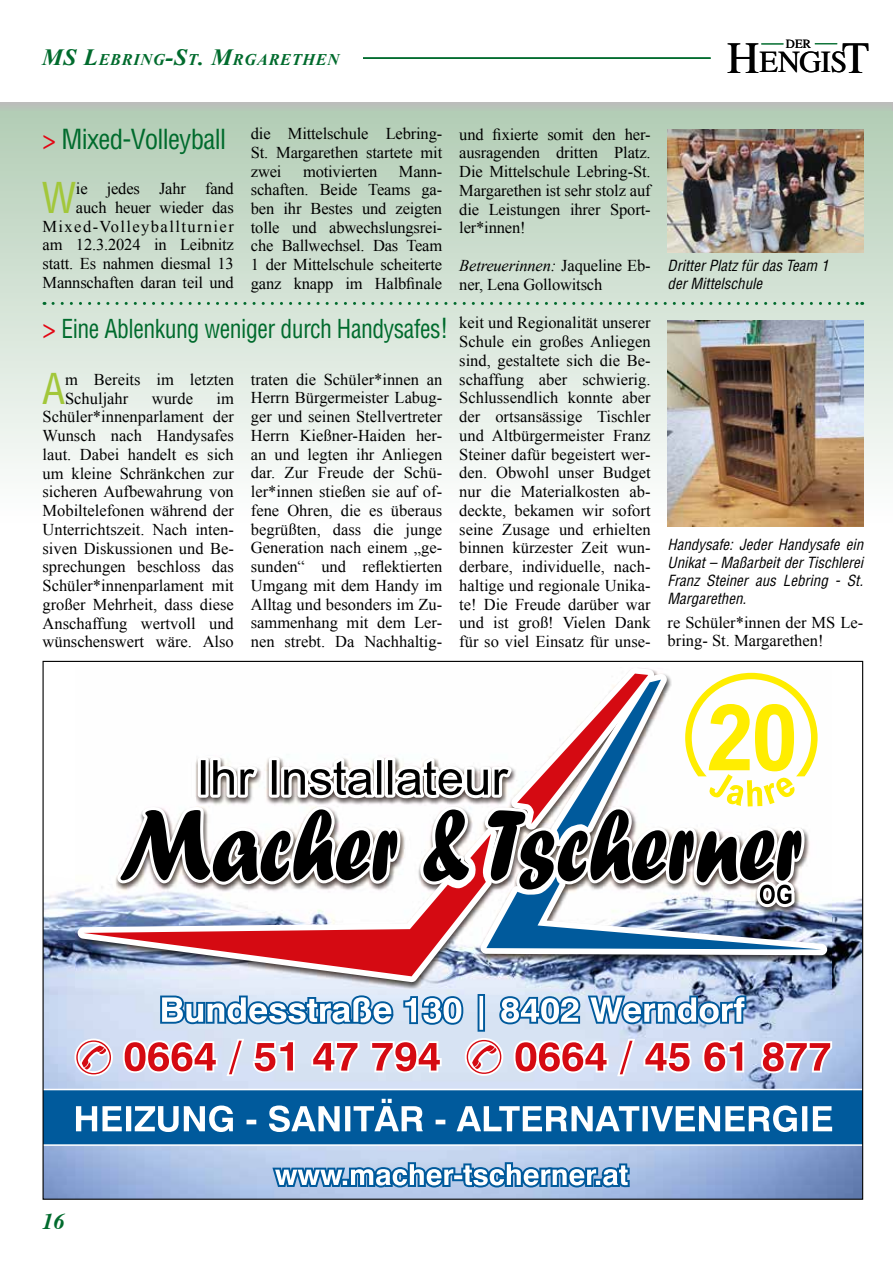
<style>
.page{position:relative;width:893px;height:1263px;background:#fff}
.page>*{position:absolute;margin:0;border:0;box-sizing:border-box;transform-origin:0 0}
.t1{font:condensed 41.55px "Helvetica CE";color:#a2c73a}
.t2{font:30.6px "Times";color:#000}
.t3{font:condensed 27px "Helvetica CE";letter-spacing:-.025em;color:#006b2d}
.t4{font:condensed 25.5px "Helvetica CE";letter-spacing:-.02em;color:#006b2d;scale:.93 1}
.t5{font:italic 700 22.5px "Times";color:#006b2d}
.t6{font:italic 700 16.8px "Times";color:#006b2d}
.t7{font:16.5px/18.8px "Times New Roman";letter-spacing:-.01em;color:#000;text-align:justify}
.t8{font:italic 700 16.35px "Times New Roman";letter-spacing:.045em;color:#006b2d}
.t9{font:italic condensed 15px/18px "Helvetica CE";color:#000}
.t10{font:12.6px "Times";color:#000}
.s1{font-size:23.25px}
.s2{font-size:22.5px}
.s3{font-size:44.7px}
.s4{color:#e30613}
.s5{font-size:27px;color:#e30613}
.s6{font-size:27px}
.s7{font-style:italic}
</style>
<div class="page">
<hr style="left:287px;top:57px;width:424px;height:2px;background:#006b2d">
<svg style="left:761px;top:44px;width:22px;height:1px"></svg>
<svg style="left:815px;top:43px;width:22px;height:1px"></svg>
<div style="left:0;top:102px;width:893px;height:425px;background:linear-gradient(to bottom,#b1ccb3,#fff)"></div>
<div style="left:0;top:102px;width:893px;height:9px;background:#b9c2b9"></div>
<svg style="left:892px;top:111px;width:1px;height:416px"></svg>
<div style="left:38px;top:38px;width:325px;height:38px;background:#fff"></div>
<img style="left:45px;top:891px;width:816px;height:307px">
<svg style="left:45px;top:1089px;width:816px;height:57px;background:#1c6ca7"></svg>
<svg style="left:76px;top:1099px;width:756px;height:33px"></svg>
<svg style="left:514px;top:1039px;width:318px;height:37px"></svg>
<svg style="left:465px;top:1038px;width:38px;height:38px"></svg>
<svg style="left:123px;top:1039px;width:319px;height:37px"></svg>
<svg style="left:74px;top:1038px;width:39px;height:38px"></svg>
<svg style="left:272px;top:1162px;width:358px;height:25px"></svg>
<img style="left:75px;top:670px;width:756px;height:318px">
<svg style="left:77px;top:668px;width:577px;height:314px"></svg>
<svg style="left:480px;top:673px;width:347px;height:282px"></svg>
<img style="left:84px;top:834px;width:407px;height:142px">
<svg style="left:517px;top:673px;width:144px;height:87px"></svg>
<img style="left:486px;top:876px;width:335px;height:73px">
<svg style="left:121px;top:760px;width:680px;height:144px"></svg>
<svg style="left:160px;top:994px;width:586px;height:38px"></svg>
<svg style="left:685px;top:673px;width:133px;height:133px"></svg>
<svg style="left:53px;top:302px;width:810px;height:3px;background:#a0c5ac"></svg>
<img style="left:668px;top:130px;width:195px;height:123px">
<img style="left:668px;top:321px;width:195px;height:206px">
<p class="t8" style="left:42px;top:48px;width:299px"><span class="s1">MS L</span>EBRING<span class="s1">-S</span>T<span class="s1">. M</span>RGA RETHEN</p>
<p class="t6" style="left:43px;top:44px;width:228px"><span class="s2">A</span>US DEM <span class="s2">G</span>EMEINDEAMT</p>
<p class="t10" style="left:786px;top:32px;width:27px">DER</p>
<h2 class="t2" style="left:727px;top:33px;width:144px"><span class="s3">H</span>ENGIS<span class="s3">T</span></h2>
<h3 class="t3" style="left:43px;top:122px;width:185px"><span class="s4">&gt;</span> Mixed-Volleyball</h3>
<h1 class="t1" style="left:42px;top:172px;width:36px">W</h1>
<p class="t7" style="left:43px;top:179px;width:193px;text-align:right">ie jedes Jahr fand auch heuer wieder das<br>Mixed-Volleyballturnier am 12.3.2024 in Leibnitz statt. Es nahmen diesmal 13<br>Mannschaften daran teil und</p>
<p class="t7" style="left:251px;top:124px;width:193px">die Mittelschule Lebring-St. Margarethen startete mit zwei</p>
<p class="t7" style="left:303px;top:161px;width:76px">motivierten</p>
<p class="t7" style="left:251px;top:161px;width:193px;text-indent:148px">Mann&shy;schaften. Beide Teams ga&shy;ben ihr Bestes und zeigten tolle und abwechslungsrei&shy;che Ballwechsel. Das Team 1 der Mittelschule scheiterte ganz knapp im Halbfinale</p>
<h3 class="t4" style="left:43px;top:313px;width:438px"><span class="s5">&gt;</span> Eine Ablenkung weniger durch Handysafes<span class="s6">!</span></h3>
<h1 class="t1" style="left:42px;top:362px;width:25px">A</h1>
<p class="t7" style="left:65px;top:370px;width:170px">m Bereits im letzten<br>Schuljahr</p>
<p class="t7" style="left:251px;top:370px;width:193px">traten die Schüler*innen an Herrn Bürgermeister Labug&shy;ger und seinen Stellvertreter Herrn Kießner-Haiden her&shy;an und legten ihr Anliegen dar. Zur Freude der Schü&shy;ler*innen stießen sie auf of&shy;fene Ohren, die es überaus begrüßten, dass die junge Generation nach einem „ge&shy;sunden“ und reflektierten Umgang mit dem Handy im Alltag und besonders im Zu&shy;sammenhang mit dem Ler&shy;nen strebt. Da Nachhaltig-</p>
<p class="t7" style="left:43px;top:388px;width:193px;text-indent:174px">im Schüler*innenparlament der Wunsch nach Handysafes laut. Dabei handelt es sich um kleine Schränkchen zur sicheren Aufbewahrung von Mobiltelefonen während der Unterrichtszeit. Nach inten&shy;siven Diskussionen und Be&shy;sprechungen beschloss das Schüler*innenparlament mit großer Mehrheit, dass diese Anschaffung wertvoll und wünschenswert wäre. Also</p>
<p class="t7" style="left:152px;top:388px;width:43px">wurde</p>
<p class="t7" style="left:459px;top:125px;width:193px">und fixierte somit den her&shy;ausragenden dritten Platz.<br>Die Mittelschule Lebring-St.<br>Margarethen ist sehr stolz auf die Leistungen ihrer Sport&shy;ler*innen!</p>
<p class="t7" style="left:459px;top:256px;width:193px"><span class="s7">Betreuerinnen:</span> Jaqueline Eb&shy;ner, Lena Gollowitsch</p>
<p class="t7" style="left:459px;top:313px;width:193px">keit und Regionalität unserer Schule ein großes Anliegen sind, gestaltete sich die Be&shy;schaffung aber schwierig.<br>Schlussendlich konnte aber der ortsansässige Tischler und Altbürgermeister Franz Steiner dafür begeistert wer&shy;den. Obwohl unser Budget nur die Materialkosten ab&shy;deckte, bekamen wir sofort seine Zusage und erhielten binnen kürzester Zeit wun&shy;derbare, individuelle, nach&shy;haltige und regionale Unika&shy;te! Die Freude darüber war und ist groß! Vielen Dank für so viel Einsatz für unse-</p>
<p class="t9" style="left:668px;top:256px;width:162px;line-height:18.8px">Dritter Platz für das Team 1 der Mittelschule</p>
<p class="t9" style="left:668px;top:536px;width:197px;text-align:justify">Handysafe: Jeder Handysafe ein Unikat – Maßarbeit der Tischlerei Franz Steiner aus Lebring - St.<br>Margarethen.</p>
<p class="t7" style="left:668px;top:612px;width:197px">re Schüler*innen der MS Le&shy;bring- St. Margarethen!</p>
<h3 class="t5" style="left:43px;top:1200px;width:24px">16</h3>
</div>
